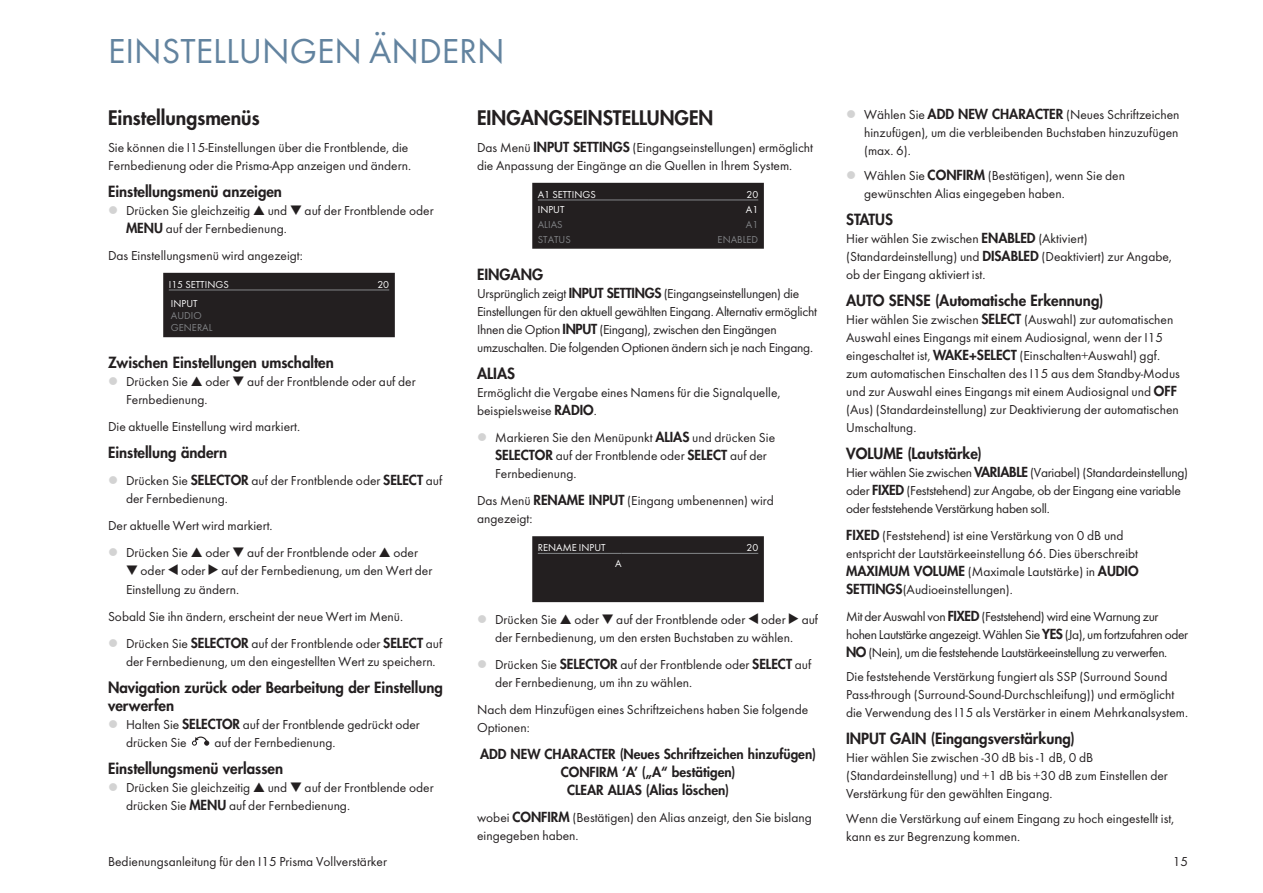
<style>
.page{position:relative;width:1263px;height:893px;background:#fff}
.page>*{position:absolute;margin:0;border:0;box-sizing:border-box;transform-origin:0 0}
.Heading_1{font:36px "Futura";color:#62839f}
.Heading_2_Anywhere{font:800 19.5px "Futura";color:#231f20}
.Heading_2{font:800 19.5px "Futura";color:#231f20}
.Heading_3{font:800 15px/18px "Futura";color:#231f20}
.para{font:800 15px "Futura";color:#231f20}
.para-2{font:13.5px/18px "Futura";color:#231f20}
.para-3{font:13.5px/18px "Futura";letter-spacing:-.02em;color:#231f20}
.para-4{font:13.5px/18px "Futura";letter-spacing:-.03em;color:#231f20}
.para-5{font:800 13.5px "Futura";color:#231f20}
.para-6{font:10.5px "Futura";color:#fff}
.para-7{font:10.5px "Futura";color:#808285}
.s1{color:#d3d3d3}
.s2{font-family:"Hifi Controls"}
.s3{font-weight:800}
</style>
<div class="page">
<div style="left:163px;top:273px;width:232px;height:64px;background:#231f20"></div>
<hr style="left:169px;top:289px;width:110px;height:1px;background:#808285">
<hr style="left:279px;top:289px;width:110px;height:1px;background:#808285">
<svg style="left:192px;top:736px;width:17px;height:10px"></svg>
<div style="left:532px;top:183px;width:232px;height:66px;background:#231f20"></div>
<hr style="left:538px;top:199px;width:110px;height:1px;background:#808285">
<hr style="left:648px;top:199px;width:110px;height:1px;background:#808285">
<div style="left:532px;top:536px;width:232px;height:66px;background:#231f20"></div>
<hr style="left:538px;top:553px;width:84px;height:1px;background:#808285">
<hr style="left:622px;top:553px;width:136px;height:1px;background:#808285">
<p class="Heading_1" style="left:108px;top:29px;width:398px">EINSTELLUNGEN ÄNDERN</p>
<p class="Heading_2" style="left:108px;top:104px;width:153px">Einstellungsmenüs</p>
<p class="para-2" style="left:108px;top:138px;width:305px">Sie können die I15-Einstellungen über die Frontblende, die<br>Fernbedienung oder die Prisma-App anzeigen und ändern.</p>
<p class="Heading_3" style="left:108px;top:182px;width:176px">Einstellungsmenü anzeigen</p>
<p class="para-2" style="left:126px;top:201px;width:309px;text-indent:-18px"><span class="s1">●</span> Drücken Sie gleichzeitig <span class="s2">A</span> und <span class="s2">V</span> auf der Frontblende oder<br><span class="s3">MENU</span> auf der Fernbedienung.</p>
<p class="para-2" style="left:108px;top:246px;width:196px">Das Einstellungsmenü wird angezeigt:</p>
<p class="para-6" style="left:169px;top:278px;width:61px">I15 SETTINGS</p>
<p class="para-6" style="left:377px;top:278px;width:13px">20</p>
<p class="para-6" style="left:171px;top:297px;width:28px">INPUT</p>
<p class="para-7" style="left:171px;top:309px;width:32px">AUDIO</p>
<p class="para-7" style="left:171px;top:321px;width:43px">GENERAL</p>
<p class="Heading_3" style="left:108px;top:354px;width:227px">Zwischen Einstellungen umschalten</p>
<p class="para-2" style="left:126px;top:373px;width:291px;text-indent:-18px"><span class="s1">●</span> Drücken Sie <span class="s2">A</span> oder <span class="s2">V</span> auf der Frontblende oder auf der<br>Fernbedienung.</p>
<p class="para-2" style="left:108px;top:418px;width:194px">Die aktuelle Einstellung wird markiert.</p>
<p class="para" style="left:108px;top:443px;width:121px">Einstellung ändern</p>
<p class="para-2" style="left:126px;top:472px;width:318px;text-indent:-18px"><span class="s1">●</span> Drücken Sie <span class="s3">SELECTOR</span> auf der Frontblende oder <span class="s3">SELECT</span> auf der Fernbedienung.</p>
<p class="para-2" style="left:108px;top:517px;width:166px">Der aktuelle Wert wird markiert.</p>
<p class="para-2" style="left:126px;top:544px;width:308px;text-indent:-18px"><span class="s1">●</span> Drücken Sie <span class="s2">A</span> oder <span class="s2">V</span> auf der Frontblende oder <span class="s2">A</span> oder<br><span class="s2">V</span> oder <span class="s2">&lt;</span> oder <span class="s2">&gt;</span> auf der Fernbedienung, um den Wert der<br>Einstellung zu ändern.</p>
<p class="para-2" style="left:108px;top:607px;width:297px">Sobald Sie ihn ändern, erscheint der neue Wert im Menü.</p>
<p class="para-2" style="left:126px;top:634px;width:318px;text-indent:-18px"><span class="s1">●</span> Drücken Sie <span class="s3">SELECTOR</span> auf der Frontblende oder <span class="s3">SELECT</span> auf der Fernbedienung, um den eingestellten Wert zu speichern.</p>
<p class="Heading_3" style="left:108px;top:678px;width:336px">Navigation zurück oder Bearbeitung der Einstellung verwerfen</p>
<p class="para-2" style="left:126px;top:715px;width:295px;text-indent:-18px"><span class="s1">●</span> Halten Sie <span class="s3">SELECTOR</span> auf der Frontblende gedrückt oder drücken Sie</p>
<p class="para-2" style="left:215px;top:733px;width:123px">auf der Fernbedienung.</p>
<p class="Heading_3" style="left:108px;top:759px;width:177px">Einstellungsmenü verlassen</p>
<p class="para-2" style="left:126px;top:778px;width:309px;text-indent:-18px"><span class="s1">●</span> Drücken Sie gleichzeitig <span class="s2">A</span> und <span class="s2">V</span> auf der Frontblende oder drücken Sie <span class="s3">MENU</span> auf der Fernbedienung.</p>
<p class="Heading_2_Anywhere" style="left:477px;top:104px;width:238px">EINGANGSEINSTELLUNGEN</p>
<p class="para-2" style="left:477px;top:138px;width:338px">Das Menü <span class="s3">INPUT SETTINGS</span> (Eingangseinstellungen) ermöglicht die Anpassung der Eingänge an die Quellen in Ihrem System.</p>
<p class="para-6" style="left:538px;top:188px;width:59px">A1 SETTINGS</p>
<p class="para-6" style="left:746px;top:188px;width:13px">20</p>
<p class="para-6" style="left:538px;top:203px;width:28px">INPUT</p>
<p class="para-6" style="left:746px;top:203px;width:14px">A1</p>
<p class="para-7" style="left:538px;top:218px;width:26px">ALIAS</p>
<p class="para-7" style="left:746px;top:218px;width:14px">A1</p>
<p class="para-7" style="left:538px;top:233px;width:35px">STATUS</p>
<p class="para-7" style="left:718px;top:233px;width:42px">ENABLED</p>
<p class="Heading_3" style="left:477px;top:265px;width:68px">EINGANG</p>
<p class="para-3" style="left:477px;top:284px;width:341px">Ursprünglich zeigt <span class="s3">INPUT SETTINGS</span> (Eingangseinstellungen) die Einstellungen für den aktuell gewählten Eingang. Alternativ ermöglicht Ihnen die Option <span class="s3">INPUT</span> (Eingang), zwischen den Eingängen umzuschalten. Die folgenden Optionen ändern sich je nach Eingang.</p>
<p class="Heading_3" style="left:477px;top:364px;width:40px">ALIAS</p>
<p class="para-2" style="left:477px;top:383px;width:305px">Ermöglicht die Vergabe eines Namens für die Signalquelle, beispielsweise <span class="s3">RADIO</span>.</p>
<p class="para-2" style="left:495px;top:428px;width:282px;text-indent:-18px"><span class="s1">●</span> Markieren Sie den Menüpunkt <span class="s3">ALIAS</span> und drücken Sie<br><span class="s3">SELECTOR</span> auf der Frontblende oder <span class="s3">SELECT</span> auf der<br>Fernbedienung.</p>
<p class="para-2" style="left:477px;top:491px;width:298px">Das Menü <span class="s3">RENAME INPUT</span> (Eingang umbenennen) wird angezeigt:</p>
<p class="para-6" style="left:538px;top:541px;width:69px">RENAME INPUT</p>
<p class="para-6" style="left:746px;top:541px;width:13px">20</p>
<p class="para-6" style="left:615px;top:557px;width:8px">A</p>
<p class="para-2" style="left:477px;top:611px;width:343px;text-align:center"><span class="s1">●</span> Drücken Sie <span class="s2">A</span> oder <span class="s2">V</span> auf der Frontblende oder <span class="s2">&lt;</span> oder <span class="s2">&gt;</span> auf der Fernbedienung, um den ersten Buchstaben zu wählen.</p>
<p class="para-2" style="left:495px;top:656px;width:318px;text-indent:-18px"><span class="s1">●</span> Drücken Sie <span class="s3">SELECTOR</span> auf der Frontblende oder <span class="s3">SELECT</span> auf der Fernbedienung, um ihn zu wählen.</p>
<p class="para-2" style="left:477px;top:701px;width:333px">Nach dem Hinzufügen eines Schriftzeichens haben Sie folgende<br>Optionen:</p>
<p class="para-5" style="left:480px;top:745px;width:337px">ADD NEW CHARACTER (Neues Schriftzeichen hinzufügen)</p>
<p class="para-5" style="left:561px;top:763px;width:176px">CONFIRM ‘A’ („A“ bestätigen)</p>
<p class="para-5" style="left:567px;top:781px;width:164px">CLEAR ALIAS (Alias löschen)</p>
<p class="para-2" style="left:477px;top:809px;width:336px">wobei <span class="s3">CONFIRM</span> (Bestätigen) den Alias anzeigt, den Sie bislang eingegeben haben.</p>
<p class="para-2" style="left:864px;top:106px;width:317px;text-align:justify;text-indent:-18px"><span class="s1">●</span> Wählen Sie <span class="s3">ADD NEW CHARACTER</span> (Neues Schriftzeichen hinzufügen), um die verbleibenden Buchstaben hinzuzufügen (max. 6).</p>
<p class="para-2" style="left:864px;top:166px;width:262px;text-indent:-18px"><span class="s1">●</span> Wählen Sie <span class="s3">CONFIRM</span> (Bestätigen), wenn Sie den gewünschten Alias eingegeben haben.</p>
<p class="Heading_3" style="left:846px;top:210px;width:48px">STATUS</p>
<p class="para-2" style="left:846px;top:229px;width:327px">Hier wählen Sie zwischen <span class="s3">ENABLED</span> (Aktiviert) (Standardeinstellung) und <span class="s3">DISABLED</span> (Deaktiviert) zur Angabe, ob der Eingang aktiviert ist.</p>
<p class="Heading_3" style="left:846px;top:291px;width:259px">AUTO SENSE (Automatische Erkennung)</p>
<p class="para-2" style="left:846px;top:310px;width:335px">Hier wählen Sie zwischen <span class="s3">SELECT</span> (Auswahl) zur automatischen Auswahl eines Eingangs mit einem Audiosignal, wenn der I15 eingeschaltet ist, <span class="s3">WAKE+SELECT</span> (Einschalten+Auswahl) ggf. zum automatischen Einschalten des I15 aus dem Standby-Modus und zur Auswahl eines Eingangs mit einem Audiosignal und <span class="s3">OFF </span>(Aus) (Standardeinstellung) zur Deaktivierung der automatischen Umschaltung.</p>
<p class="Heading_3" style="left:846px;top:444px;width:137px">VOLUME (Lautstärke)</p>
<p class="para-3" style="left:846px;top:463px;width:344px">Hier wählen Sie zwischen <span class="s3">VARIABLE</span> (Variabel) (Standardeinstellung) oder <span class="s3">FIXED</span> (Feststehend) zur Angabe, ob der Eingang eine variable oder feststehende Verstärkung haben soll.</p>
<p class="para-2" style="left:846px;top:526px;width:294px"><span class="s3">FIXED</span> (Feststehend) ist eine Verstärkung von 0 dB und entspricht der Lautstärkeeinstellung 66. Dies überschreibt <span class="s3">MAXIMUM VOLUME</span> (Maximale Lautstärke) in <span class="s3">AUDIO SETTINGS</span>(Audioeinstellungen).</p>
<p class="para-4" style="left:846px;top:607px;width:344px">Mit der Auswahl von <span class="s3">FIXED</span> (Feststehend) wird eine Warnung zur hohen Lautstärke angezeigt. Wählen Sie <span class="s3">YES</span> (Ja), um fortzufahren oder<br><span class="s3">NO</span> (Nein), um die feststehende Lautstärkeeinstellung zu verwerfen.</p>
<p class="para-2" style="left:846px;top:668px;width:344px">Die feststehende Verstärkung fungiert als SSP (Surround Sound<br>Pass-through (Surround-Sound-Durchschleifung)) und ermöglicht die Verwendung des I15 als Verstärker in einem Mehrkanalsystem.</p>
<p class="Heading_3" style="left:846px;top:729px;width:230px">INPUT GAIN (Eingangsverstärkung)</p>
<p class="para-2" style="left:846px;top:749px;width:323px">Hier wählen Sie zwischen -30 dB bis -1 dB, 0 dB (Standardeinstellung) und +1 dB bis +30 dB zum Einstellen der<br>Verstärkung für den gewählten Eingang.</p>
<p class="para-2" style="left:846px;top:809px;width:330px">Wenn die Verstärkung auf einem Eingang zu hoch eingestellt ist, kann es zur Begrenzung kommen.</p>
<p class="para-2" style="left:108px;top:852px;width:281px">Bedienungsanleitung für den I15 Prisma Vollverstärker</p>
<p class="para-2" style="left:1173px;top:852px;width:17px">15</p>
</div>
